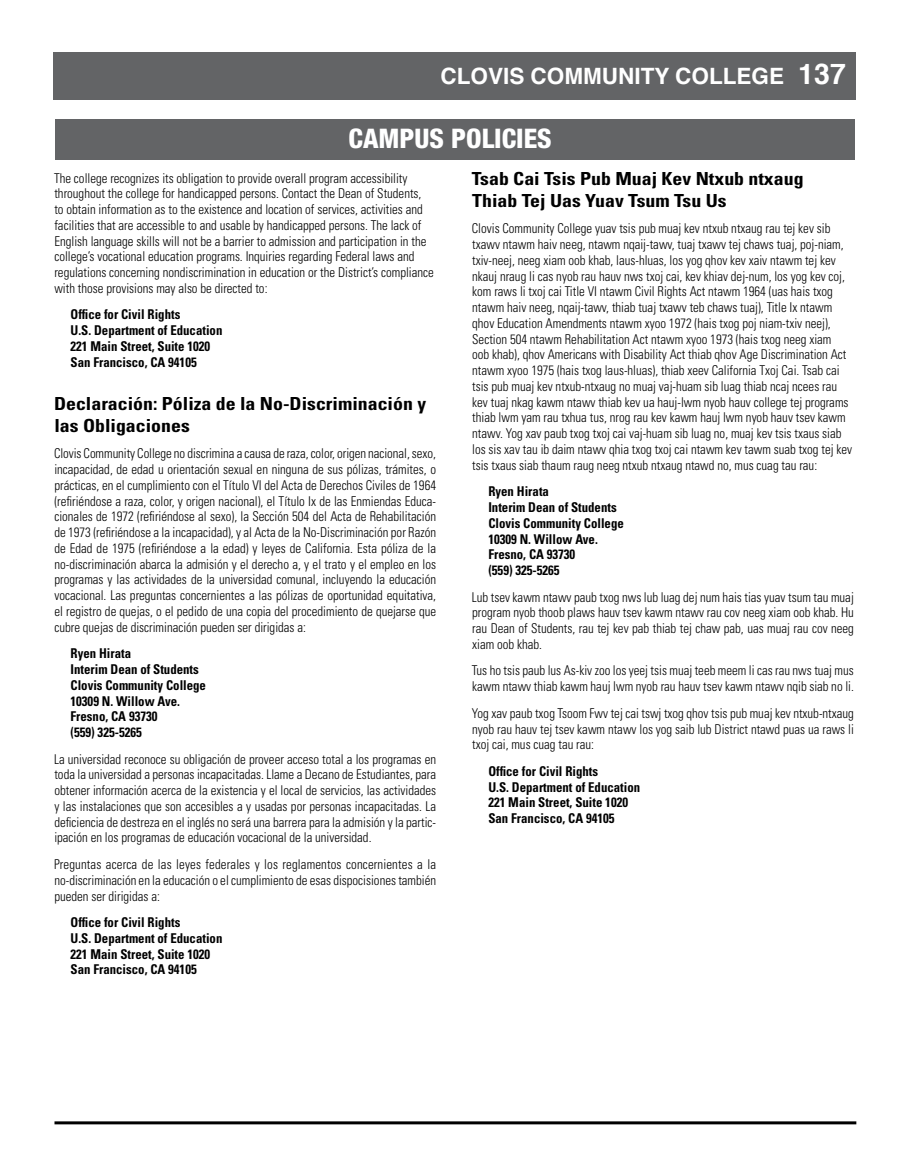
<style>
.page{position:relative;width:908px;height:1167px;background:#fff}
.page>*{position:absolute;margin:0;border:0;box-sizing:border-box;transform-origin:0 0}
.t1{font:800 condensed 27px "Helvetica Neue";color:#fff}
.t2{font:700 22.5px "Helvetica";color:#fff}
.t3{font:700 condensed 18px/21.8px "Univers";color:#000;scale:1.1 1}
.t4{font:300 condensed 13.5px/15.8px "Univers";color:#000;text-align:justify;scale:.95 1}
.t5{font:700 condensed 13.5px/15.8px "Univers";color:#000;scale:.95 1}
.s1{font-size:28.5px}
</style>
<div class="page">
<div style="left:53px;top:52px;width:802px;height:48px;background:#636466"></div>
<hr style="left:54px;top:1121px;width:802px;height:3px;background:#000">
<div style="left:55px;top:119px;width:799px;height:40px;background:#636466"></div>
<h2 class="t2" style="left:440px;top:57px;width:406px">CLOVIS COMMUNITY COLLEGE <span class="s1">137</span></h2>
<h1 class="t1" style="left:348px;top:121px;width:205px">CAMPUS POLICIES</h1>
<p class="t4" style="left:54px;top:170px;width:401px;text-align:left">The college recognizes its obligation to provide overall program accessibility throughout the college for handicapped persons. Contact the Dean of Students,<br>to obtain information as to the existence and location of services, activities and facilities that are accessible to and usable by handicapped persons. The lack of English language skills will not be a barrier to admission and participation in the college’s vocational education programs. Inquiries regarding Federal laws and regulations concerning nondiscrimination in education or the District’s compliance with those provisions may also be directed to:</p>
<p class="t5" style="left:70px;top:307px;width:161px">Office for Civil Rights<br>U.S. Department of Education<br>221 Main Street, Suite 1020<br>San Francisco, CA 94105</p>
<h3 class="t3" style="left:54px;top:393px;width:339px">Declaración: Póliza de la No-Discriminación y las Obligaciones</h3>
<p class="t4" style="left:54px;top:446px;width:403px">Clovis Community College no discrimina a causa de raza, color, origen nacional, sexo, incapacidad, de edad u orientación sexual en ninguna de sus pólizas, trámites, o prácticas, en el cumplimiento con el Título VI del Acta de Derechos Civiles de 1964 (refiriéndose a raza, color, y origen nacional), el Título Ix de las Enmiendas Educa&shy;cionales de 1972 (refiriéndose al sexo), la Sección 504 del Acta de Rehabilitación de 1973 (refiriéndose a la incapacidad), y al Acta de la No-Discriminación por Razón de Edad de 1975 (refiriéndose a la edad) y leyes de California. Esta póliza de la no-discriminación abarca la admisión y el derecho a, y el trato y el empleo en los programas y las actividades de la universidad comunal, incluyendo la educación vocacional. Las preguntas concernientes a las pólizas de oportunidad equitativa, el registro de quejas, o el pedido de una copia del procedimiento de quejarse que cubre quejas de discriminación pueden ser dirigidas a:</p>
<p class="t5" style="left:70px;top:645px;width:144px">Ryen Hirata<br>Interim Dean of Students<br>Clovis Community College<br>10309 N. Willow Ave.<br>Fresno, CA 93730<br>(559) 325-5265</p>
<p class="t4" style="left:54px;top:751px;width:403px">La universidad reconoce su obligación de proveer acceso total a los programas en toda la universidad a personas incapacitadas. Llame a Decano de Estudiantes, para obtener información acerca de la existencia y el local de servicios, las actividades y las instalaciones que son accesibles a y usadas por personas incapacitadas. La deficiencia de destreza en el inglés no será una barrera para la admisión y la partic&shy;ipación en los programas de educación vocacional de la universidad.</p>
<p class="t4" style="left:54px;top:856px;width:403px">Preguntas acerca de las leyes federales y los reglamentos concernientes a la no-discriminación en la educación o el cumplimiento de esas dispocisiones también pueden ser dirigidas a:</p>
<p class="t5" style="left:70px;top:914px;width:161px">Office for Civil Rights<br>U.S. Department of Education<br>221 Main Street, Suite 1020<br>San Francisco, CA 94105</p>
<h3 class="t3" style="left:471px;top:168px;width:303px">Tsab Cai Tsis Pub Muaj Kev Ntxub ntxaug<br>Thiab Tej Uas Yuav Tsum Tsu Us</h3>
<p class="t4" style="left:471px;top:221px;width:401px;text-align:left">Clovis Community College yuav tsis pub muaj kev ntxub ntxaug rau tej kev sib txawv ntawm haiv neeg, ntawm nqaij-tawv, tuaj txawv tej chaws tuaj, poj-niam, txiv-neej, neeg xiam oob khab, laus-hluas, los yog qhov kev xaiv ntawm tej kev nkauj nraug li cas nyob rau hauv nws txoj cai, kev khiav dej-num, los yog kev coj, kom raws li txoj cai Title VI ntawm Civil Rights Act ntawm 1964 (uas hais txog ntawm haiv neeg, nqaij-tawv, thiab tuaj txawv teb chaws tuaj), Title Ix ntawm qhov Education Amendments ntawm xyoo 1972 (hais txog poj niam-txiv neej), Section 504 ntawm Rehabilitation Act ntawm xyoo 1973 (hais txog neeg xiam<br>oob khab), qhov Americans with Disability Act thiab qhov Age Discrimination Act ntawm xyoo 1975 (hais txog laus-hluas), thiab xeev California Txoj Cai. Tsab cai tsis pub muaj kev ntxub-ntxaug no muaj vaj-huam sib luag thiab ncaj ncees rau kev tuaj nkag kawm ntawv thiab kev ua hauj-lwm nyob hauv college tej programs thiab lwm yam rau txhua tus, nrog rau kev kawm hauj lwm nyob hauv tsev kawm ntawv. Yog xav paub txog txoj cai vaj-huam sib luag no, muaj kev tsis txaus siab los sis xav tau ib daim ntawv qhia txog txoj cai ntawm kev tawm suab txog tej kev tsis txaus siab thaum raug neeg ntxub ntxaug ntawd no, mus cuag tau rau:</p>
<p class="t5" style="left:488px;top:483px;width:144px">Ryen Hirata<br>Interim Dean of Students<br>Clovis Community College<br>10309 N. Willow Ave.<br>Fresno, CA 93730<br>(559) 325-5265</p>
<p class="t4" style="left:471px;top:589px;width:403px">Lub tsev kawm ntawv paub txog nws lub luag dej num hais tias yuav tsum tau muaj program nyob thoob plaws hauv tsev kawm ntawv rau cov neeg xiam oob khab. Hu rau Dean of Students, rau tej kev pab thiab tej chaw pab, uas muaj rau cov neeg xiam oob khab.</p>
<p class="t4" style="left:471px;top:662px;width:403px">Tus ho tsis paub lus As-kiv zoo los yeej tsis muaj teeb meem li cas rau nws tuaj mus kawm ntawv thiab kawm hauj lwm nyob rau hauv tsev kawm ntawv nqib siab no li.</p>
<p class="t4" style="left:471px;top:705px;width:403px">Yog xav paub txog Tsoom Fwv tej cai tswj txog qhov tsis pub muaj kev ntxub-ntxaug nyob rau hauv tej tsev kawm ntawv los yog saib lub District ntawd puas ua raws li txoj cai, mus cuag tau rau:</p>
<p class="t5" style="left:488px;top:763px;width:161px">Office for Civil Rights<br>U.S. Department of Education<br>221 Main Street, Suite 1020<br>San Francisco, CA 94105</p>
</div>
